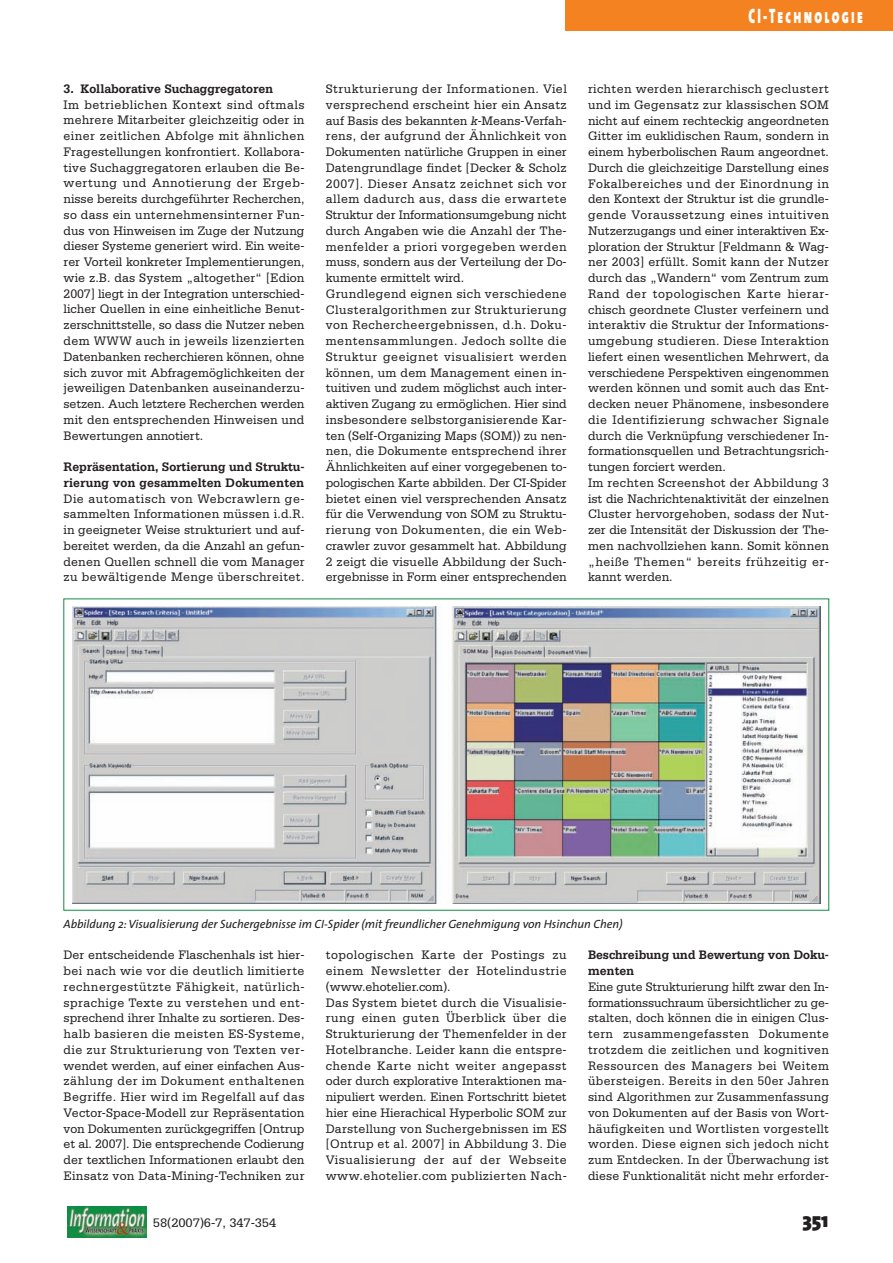
<style>
.page{position:relative;width:893px;height:1263px;background:#fff}
.page>*{position:absolute;margin:0;border:0;box-sizing:border-box;transform-origin:0 0}
.t1{font:21px "The Sans Black Caps";letter-spacing:.18em;color:#fff;scale:.6 1}
.t2{font:900 21px "The Sans";color:#231f20}
.t3{font:13.05px/15.8px "Serifa";letter-spacing:.01em;color:#231f20;text-align:justify;scale:.95 1}
.t4{font:13.05px/15.8px "Serifa";letter-spacing:.01em;color:#231f20;text-align:justify;scale:.94 1}
.t5{font:700 13.05px/15.8px "Serifa";letter-spacing:-.005em;color:#231f20;scale:.95 1}
.t6{font:13.05px "Serifa";letter-spacing:-.01em;color:#231f20}
.t7{font:italic 12px "The Sans";letter-spacing:-.005em;color:#231f20}
.s1{font-style:italic}
</style>
<div class="page">
<div style="left:565px;top:0;width:328px;height:30px;background:#f58220"></div>
<img style="left:67px;top:1206px;width:79px;height:31px">
<img style="left:72px;top:606px;width:748px;height:297px">
<h1 class="t1" style="left:748px;top:3px;width:192px">CI-Technologie</h1>
<p class="t5" style="left:64px;top:82px;width:222px">3. Kollaborative Suchaggregatoren</p>
<p class="t3" style="left:64px;top:98px;width:255px">Im betrieblichen Kontext sind oftmals mehrere Mitarbeiter gleichzeitig oder in einer zeitlichen Abfolge mit ähnlichen Fragestellungen konfrontiert. Kollabora&shy;tive Suchaggregatoren erlauben die Be&shy;wertung und Annotierung der Ergeb&shy;nisse bereits durchgeführter Recherchen, so dass ein unternehmensinterner Fun&shy;dus von Hinweisen im Zuge der Nutzung dieser Systeme generiert wird. Ein weite&shy;rer Vorteil konkreter Implementierungen, wie z.B. das System „altogether“ [Edion 2007] liegt in der Integration unterschied&shy;licher Quellen in eine einheitliche Benut&shy;zerschnittstelle, so dass die Nutzer neben dem WWW auch in jeweils lizenzierten Datenbanken recherchieren können, ohne sich zuvor mit Abfragemöglichkeiten der jeweiligen Datenbanken auseinanderzu&shy;setzen. Auch letztere Recherchen werden mit den entsprechenden Hinweisen und Bewertungen annotiert.</p>
<p class="t5" style="left:64px;top:460px;width:255px">Repräsentation, Sortierung und Struktu&shy;rierung von gesammelten Dokumenten</p>
<p class="t3" style="left:64px;top:491px;width:255px">Die automatisch von Webcrawlern ge&shy;sammelten Informationen müssen i.d.R. in geeigneter Weise strukturiert und auf&shy;bereitet werden, da die Anzahl an gefun&shy;denen Quellen schnell die vom Manager zu bewältigende Menge überschreitet.</p>
<p class="t3" style="left:326px;top:82px;width:255px;text-align:left">Strukturierung der Informationen. Viel versprechend erscheint hier ein Ansatz auf Basis des bekannten <span class="s1">k-</span>Means-Verfah&shy;rens, der aufgrund der Ähnlichkeit von Dokumenten natürliche Gruppen in einer Datengrundlage findet [Decker &amp; Scholz 2007]. Dieser Ansatz zeichnet sich vor allem dadurch aus, dass die erwartete Struktur der Informationsumgebung nicht durch Angaben wie die Anzahl der The&shy;menfelder a priori vorgegeben werden muss, sondern aus der Verteilung der Do&shy;kumente ermittelt wird.<br>Grundlegend eignen sich verschiedene Clusteralgorithmen zur Strukturierung von Rechercheergebnissen, d.h. Doku&shy;mentensammlungen. Jedoch sollte die Struktur geeignet visualisiert werden können, um dem Management einen in&shy;tuitiven und zudem möglichst auch inter&shy;aktiven Zugang zu ermöglichen. Hier sind insbesondere selbstorganisierende Kar&shy;ten (Self-Organizing Maps (SOM)) zu nen&shy;nen, die Dokumente entsprechend ihrer Ähnlichkeiten auf einer vorgegebenen to&shy;pologischen Karte abbilden. Der CI-Spider bietet einen viel versprechenden Ansatz für die Verwendung von SOM zu Struktu&shy;rierung von Dokumenten, die ein Web&shy;crawler zuvor gesammelt hat. Abbildung 2 zeigt die visuelle Abbildung der Such&shy;ergebnisse in Form einer entsprechenden</p>
<p class="t3" style="left:588px;top:82px;width:255px;text-align:left">richten werden hierarchisch geclustert und im Gegensatz zur klassischen SOM nicht auf einem rechteckig angeordneten Gitter im euklidischen Raum, sondern in einem hyberbolischen Raum angeordnet.<br>Durch die gleichzeitige Darstellung eines Fokalbereiches und der Einordnung in den Kontext der Struktur ist die grundle&shy;gende Voraussetzung eines intuitiven Nutzerzugangs und einer interaktiven Ex&shy;ploration der Struktur [Feldmann &amp; Wag&shy;ner 2003] erfüllt. Somit kann der Nutzer durch das „Wandern“ vom Zentrum zum Rand der topologischen Karte hierar&shy;chisch geordnete Cluster verfeinern und interaktiv die Struktur der Informations&shy;umgebung studieren. Diese Interaktion liefert einen wesentlichen Mehrwert, da verschiedene Perspektiven eingenommen werden können und somit auch das Ent&shy;decken neuer Phänomene, insbesondere die Identifizierung schwacher Signale durch die Verknüpfung verschiedener In&shy;formationsquellen und Betrachtungsrich&shy;tungen forciert werden.<br>Im rechten Screenshot der Abbildung 3 ist die Nachrichtenaktivität der einzelnen Cluster hervorgehoben, sodass der Nut&shy;zer die Intensität der Diskussion der The&shy;men nachvollziehen kann. Somit können „heiße Themen“ bereits frühzeitig er&shy;kannt werden.</p>
<p class="t7" style="left:64px;top:919px;width:561px">Abbildung 2: Visualisierung der Suchergebnisse im CI-Spider (mit freundlicher Genehmigung von Hsinchun Chen)</p>
<p class="t3" style="left:64px;top:948px;width:255px">Der entscheidende Flaschenhals ist hier&shy;bei nach wie vor die deutlich limitierte rechnergestützte Fähigkeit, natürlich&shy;sprachige Texte zu verstehen und ent&shy;sprechend ihrer Inhalte zu sortieren. Des&shy;halb basieren die meisten ES-Systeme, die zur Strukturierung von Texten ver&shy;wendet werden, auf einer einfachen Aus&shy;zählung der im Dokument enthaltenen Begriffe. Hier wird im Regelfall auf das Vector-Space-Modell zur Repräsentation von Dokumenten zurückgegriffen [Ontrup et al. 2007]. Die entsprechende Codierung der textlichen Informationen erlaubt den Einsatz von Data-Mining-Techniken zur</p>
<p class="t3" style="left:326px;top:948px;width:255px;text-align:left">topologischen Karte der Postings zu einem Newsletter der Hotelindustrie (www.ehotelier.com).<br>Das System bietet durch die Visualisie&shy;rung einen guten Überblick über die Strukturierung der Themenfelder in der Hotelbranche. Leider kann die entspre&shy;chende Karte nicht weiter angepasst oder durch explorative Interaktionen ma&shy;nipuliert werden. Einen Fortschritt bietet hier eine Hierachical Hyperbolic SOM zur Darstellung von Suchergebnissen im ES [Ontrup et al. 2007] in Abbildung 3. Die Visualisierung der auf der Webseite www.ehotelier.com publizierten Nach-</p>
<p class="t5" style="left:588px;top:948px;width:255px">Beschreibung und Bewertung von Doku&shy;menten</p>
<p class="t4" style="left:588px;top:980px;width:258px">Eine gute Strukturierung hilft zwar den In&shy;formationssuchraum übersichtlicher zu ge&shy;stalten, doch können die in einigen Clus&shy;tern zusammengefassten Dokumente trotzdem die zeitlichen und kognitiven Ressourcen des Managers bei Weitem übersteigen. Bereits in den 50er Jahren sind Algorithmen zur Zusammenfassung von Dokumenten auf der Basis von Wort&shy;häufigkeiten und Wortlisten vorgestellt worden. Diese eignen sich jedoch nicht zum Entdecken. In der Überwachung ist diese Funktionalität nicht mehr erforder-</p>
<p class="t6" style="left:153px;top:1218px;width:125px">58(2007)6-7, 347-354</p>
<h1 class="t2" style="left:803px;top:1212px;width:27px">351</h1>
</div>
